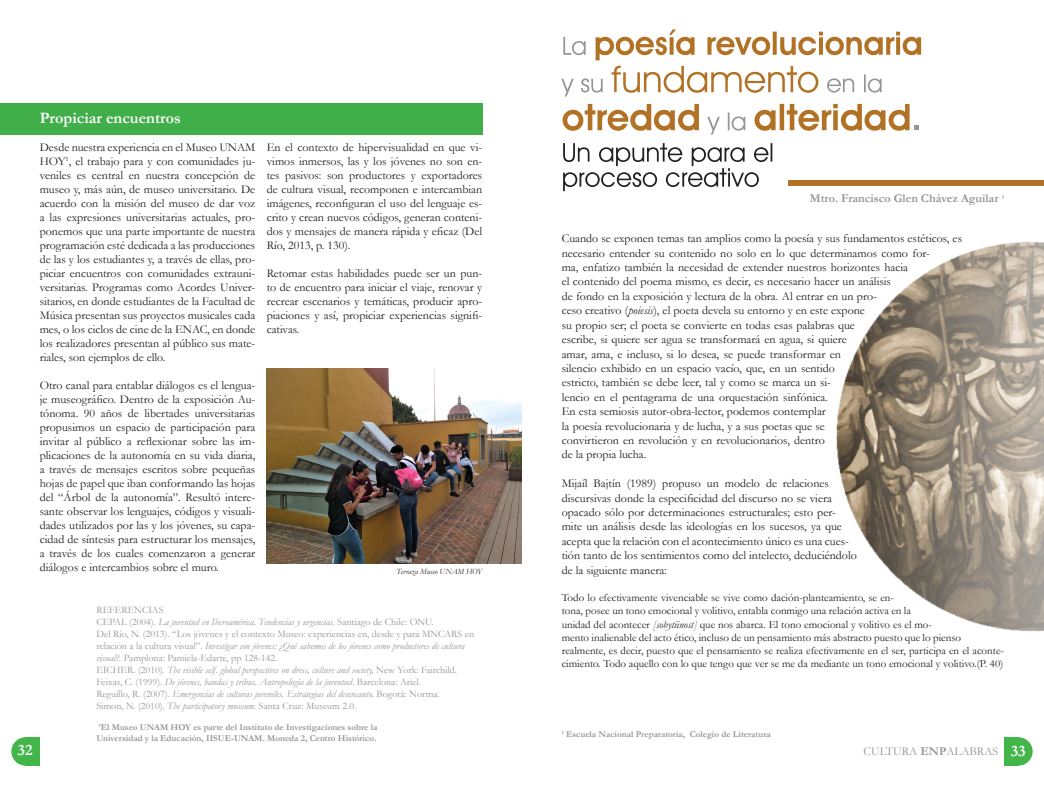
<style>
.page{position:relative;width:1044px;height:794px;background:#fff}
.page>*{position:absolute;margin:0;border:0;box-sizing:border-box;transform-origin:0 0}
.t1{font:700 16px "Garamond";color:#fff}
.t2{font:12px/14px "Garamond";color:#231f20;text-align:justify}
.Autores{font:700 12px "Garamond";color:#939598}
.t3{font:12px "Garamond";color:#939598}
.t4{font:11px/13.2px "Garamond";color:#231f20}
.Texto_Referencias{font:italic 10px "Garamond";color:#939598}
.Texto_Referencias-2{font:10px/12px "Garamond";color:#939598}
.Autores_procedencia_-_Derecha{font:700 9px/11px "Garamond";color:#939598}
.Pie_de_imagen{font:italic 8px "Garamond";color:#231f20}
.s1{font-style:normal}
.s2{font-style:italic}
.s3{font-weight:700}
</style>
<div class="page">
<div style="left:0;top:103px;width:482px;height:32px;background:#40ae49"></div>
<div style="left:26px;top:737px;width:14px;height:28px;background:#42b649"></div>
<div style="left:11px;top:737px;width:29px;height:28px;background:#42b649;border-radius:50%"></div>
<div style="left:1003px;top:737px;width:15px;height:28px;background:#42b649"></div>
<div style="left:1003px;top:737px;width:29px;height:28px;background:#42b649;border-radius:50%"></div>
<svg style="left:563px;top:143px;width:209px;height:48px"></svg>
<svg style="left:754px;top:104px;width:164px;height:27px"></svg>
<svg style="left:707px;top:112px;width:38px;height:23px"></svg>
<svg style="left:562px;top:104px;width:136px;height:27px"></svg>
<svg style="left:827px;top:74px;width:54px;height:19px"></svg>
<svg style="left:611px;top:66px;width:207px;height:27px"></svg>
<svg style="left:561px;top:78px;width:41px;height:19px"></svg>
<svg style="left:595px;top:29px;width:325px;height:31px"></svg>
<svg style="left:563px;top:37px;width:22px;height:18px"></svg>
<div style="left:788px;top:180px;width:255px;height:6px;background:#b27226"></div>
<img style="left:266px;top:369px;width:256px;height:195px">
<img style="left:836px;top:242px;width:207px;height:389px">
<p class="t1" style="left:40px;top:107px;width:143px">Propiciar encuentros</p>
<p class="t2" style="left:40px;top:140px;width:217px">Desde nuestra experiencia en el Museo UNAM HOY<sup>1</sup>, el trabajo para y con comunidades ju&shy;veniles es central en nuestra concepción de museo y, más aún, de museo universitario. De acuerdo con la misión del museo de dar voz a las expresiones universitarias actuales, pro&shy;ponemos que una parte importante de nuestra programación esté dedicada a las producciones de las y los estudiantes y, a través de ellas, pro&shy;piciar encuentros con comunidades extrauni&shy;versitarias. Programas como Acordes Univer&shy;sitarios, en donde estudiantes de la Facultad de Música presentan sus proyectos musicales cada mes, o los ciclos de cine de la ENAC, en donde los realizadores presentan al público sus mate&shy;riales, son ejemplos de ello.</p>
<p class="t2" style="left:40px;top:378px;width:217px">Otro canal para entablar diálogos es el lengua&shy;je museográfico. Dentro de la exposición Au&shy;tónoma. 90 años de libertades universitarias propusimos un espacio de participación para invitar al público a reflexionar sobre las im&shy;plicaciones de la autonomía en su vida diaria, a través de mensajes escritos sobre pequeñas hojas de papel que iban conformando las hojas del “Árbol de la autonomía”. Resultó intere&shy;sante observar los lenguajes, códigos y visuali&shy;dades utilizados por las y los jóvenes, su capa&shy;cidad de síntesis para estructurar los mensajes, a través de los cuales comenzaron a generar diálogos e intercambios sobre el muro.</p>
<p class="t2" style="left:266px;top:140px;width:217px">En el contexto de hipervisualidad en que vi&shy;vimos inmersos, las y los jóvenes no son en&shy;tes pasivos: son productores y exportadores de cultura visual, recomponen e intercambian imágenes, reconfiguran el uso del lenguaje es&shy;crito y crean nuevos códigos, generan conteni&shy;dos y mensajes de manera rápida y eficaz (Del Río, 2013, p. 130).</p>
<p class="t2" style="left:266px;top:266px;width:217px">Retomar estas habilidades puede ser un pun&shy;to de encuentro para iniciar el viaje, renovar y recrear escenarios y temáticas, producir apro&shy;piaciones y así, propiciar experiencias signifi&shy;cativas.</p>
<p class="Pie_de_imagen" style="left:396px;top:565px;width:87px">Terraza Museo UNAM HOY</p>
<p class="Texto_Referencias-2" style="left:96px;top:603px;width:68px">REFERENCIAS</p>
<p class="Texto_Referencias" style="left:96px;top:615px;width:338px"><span class="s1">CEPAL (2004).</span> La juventud en Iberoamérica. Tendencias y urgencias<span class="s1">. Santiago de Chile: ONU.</span></p>
<p class="Texto_Referencias-2" style="left:96px;top:627px;width:379px">Del Río, N. (2013). “Los jóvenes y el contexto Museo: experiencias en, desde y para MNCARS en relación a la cultura visual”. <span class="s2">Investigar con jóvenes: ¿Qué sabemos de los jóvenes como productores de cultura visual?.</span> Pamplona: Pamiela-Edarte, pp 128-142.</p>
<p class="Texto_Referencias" style="left:96px;top:663px;width:362px"><span class="s1">EICHER. (2010).</span> The visible self. global perspectives on dress, culture and society, <span class="s1">New York: Fairchild.</span></p>
<p class="Texto_Referencias" style="left:96px;top:675px;width:326px"><span class="s1">Feixas, C. (1999).</span> De jóvenes, bandas y tribus. Antropología de la juventud<span class="s1">. Barcelona: Ariel.</span></p>
<p class="Texto_Referencias" style="left:96px;top:687px;width:345px"><span class="s1">Reguillo, R. (2007).</span> Emergencias de culturas juveniles. Estrategias del desencanto. <span class="s1">Bogotá: Norma.</span></p>
<p class="Texto_Referencias-2" style="left:96px;top:699px;width:261px">Simon, N. (2010). <span class="s2">The participatory museum</span>. Santa Cruz: Museum 2.0.</p>
<p class="Autores" style="left:809px;top:190px;width:196px">Mtro. Francisco Glen Chávez Aguilar <sup>1</sup></p>
<p class="t2" style="left:561px;top:231px;width:402px;line-height:14.4px;text-align:left">Cuando se exponen temas tan amplios como la poesía y sus fundamentos estéticos, es necesario entender su contenido no solo en lo que determinamos como for-<br>ma, enfatizo también la necesidad de extender nuestros horizontes hacia<br>el contenido del poema mismo, es decir, es necesario hacer un análisis<br>de fondo en la exposición y lectura de la obra. Al entrar en un pro-<br>ceso creativo (<span class="s2">poiesis</span>), el poeta devela su entorno y en este expone<br>su propio ser; el poeta se convierte en todas esas palabras que<br>escribe, si quiere ser agua se transformará en agua, si quiere<br>amar, ama, e incluso, si lo desea, se puede transformar en<br>silencio exhibido en un espacio vacío, que, en un sentido<br>estricto, también se debe leer, tal y como se marca un si-<br>lencio en el pentagrama de una orquestación sinfónica.<br>En esta semiosis autor-obra-lector, podemos contemplar<br>la poesía revolucionaria y de lucha, y a sus poetas que se<br>convirtieron en revolución y en revolucionarios, dentro<br>de la propia lucha.</p>
<p class="t2" style="left:561px;top:476px;width:297px;line-height:14.4px;text-align:left">Mijaíl Bajtín (1989) propuso un modelo de relaciones discursivas donde la especificidad del discurso no se viera opacado sólo por determinaciones estructurales; esto per&shy;mite un análisis desde las ideologías en los sucesos, ya que acepta que la relación con el acontecimiento único es una cues&shy;tión tanto de los sentimientos como del intelecto, deduciéndolo de la siguiente manera:</p>
<p class="t4" style="left:561px;top:591px;width:444px">Todo lo efectivamente vivenciable se vive como dación-planteamiento, se en-<br>tona, posee un tono emocional y volitivo, entabla conmigo una relación activa en la<br>unidad del acontecer <span class="s2">[sobytiinost]</span> que nos abarca. El tono emocional y volitivo es el mo-<br>mento inalienable del acto ético, incluso de un pensamiento más abstracto puesto que lo pienso realmente, es decir, puesto que el pensamiento se realiza efectivamente en el ser, participa en el aconte&shy;cimiento. Todo aquello con lo que tengo que ver se me da mediante un tono emocional y volitivo.(P. 40)</p>
<p class="Autores_procedencia_-_Derecha" style="left:96px;top:721px;width:282px"><sup>1</sup>El Museo UNAM HOY es parte del Instituto de Investigaciones sobre la<br>Universidad y la Educación, IISUE-UNAM. Moneda 2, Centro Histórico.</p>
<p class="Autores_procedencia_-_Derecha" style="left:561px;top:728px;width:210px"><sup>1</sup> Escuela Nacional Preparatoria, Colegio de Literatura</p>
<p class="t1" style="left:18px;top:739px;width:17px">32</p>
<p class="t1" style="left:1010px;top:740px;width:17px">33</p>
<p class="t3" style="left:863px;top:743px;width:136px">CULTURA <span class="s3">ENP</span>ALABRAS</p>
</div>
